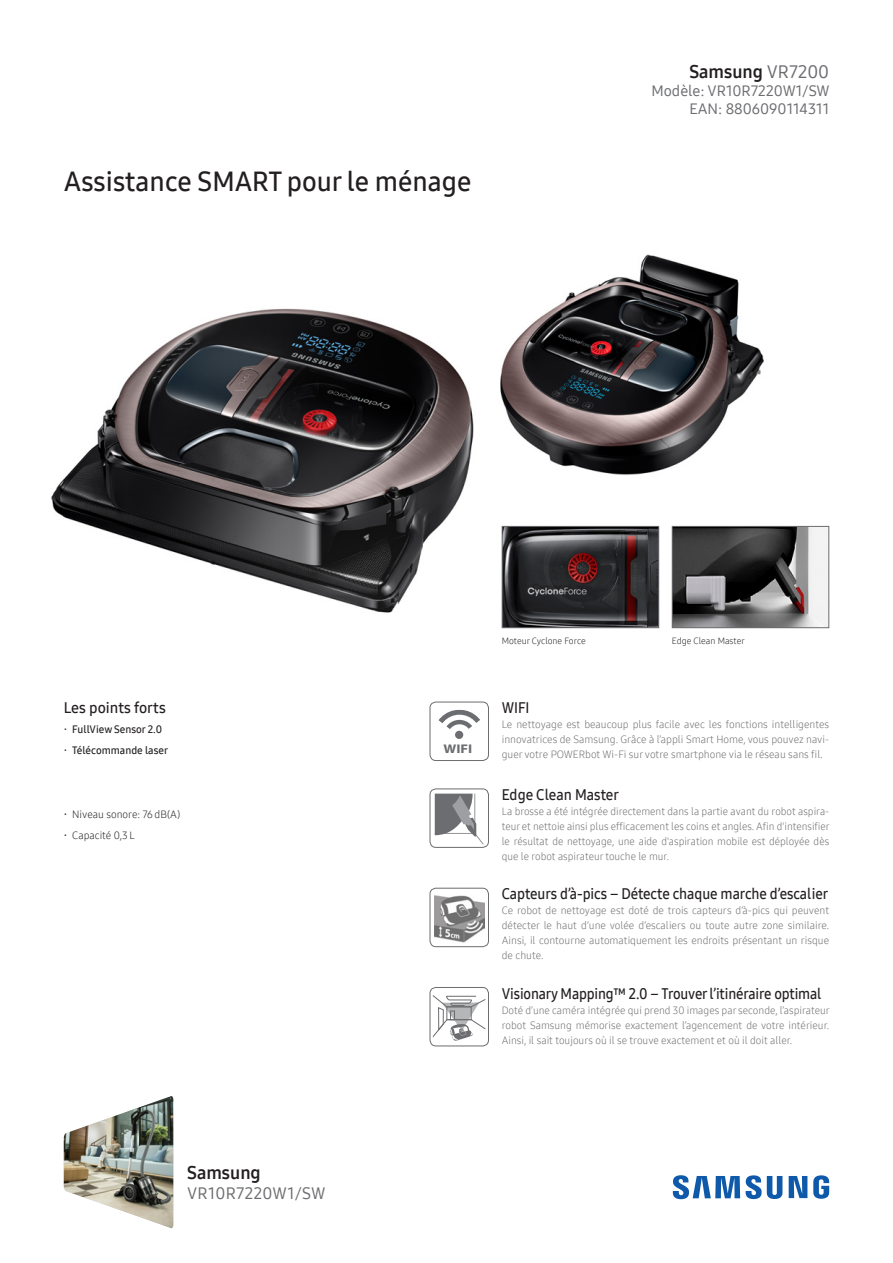
<style>
.page{position:relative;width:893px;height:1263px;background:#fff}
.page>*{position:absolute;margin:0;border:0;box-sizing:border-box;transform-origin:0 0}
.Titel{font:27px "Samsung One 600";color:#231f20}
.Kopf_Name{font:18px "Samsung One 700";color:#231f20}
.Fuss_Samsung{font:18px "Samsung One 700";color:#231f20}
.Fuss_Name{font:16.5px "Samsung One 500";letter-spacing:.02em;color:#6c6d70}
.Feature_Titel{font:15px "Samsung One 600";letter-spacing:-.01em;color:#231f20;scale:.93 1}
.Feature_Titel-2{font:15px "Samsung One 600";letter-spacing:-.01em;color:#231f20;scale:.94 1}
.Kopf_Modell{font:15px "Samsung One 500";color:#6c6d70}
.Feature_Titel-3{font:15px "Samsung One 600";letter-spacing:-.01em;color:#231f20;scale:.95 1}
.Kopf_EAN{font:15px "Samsung One 500";color:#6c6d70}
.F_Titel{font:15px "Samsung One 600";color:#231f20}
.t1{font:700 12.6px "Myriad Pro";color:#6c6d70;scale:1.15 1}
.Feature_Text{font:10.5px/15px "Samsung One 300";color:#6c6d70;text-align:justify}
.t2{font:10.5px "Samsung One 600";color:#231f20}
.t3{font:10.5px "Samsung One 300";color:#231f20}
.Legende_Bild{font:9px "Samsung One 300";color:#231f20}
.s1{font-family:"Samsung One 500";color:#6c6d70}
.s2{font-family:"Samsung Inter Face";font-weight:700}
</style>
<div class="page">
<svg style="left:673px;top:1175px;width:156px;height:24px"></svg>
<img style="left:64px;top:1096px;width:109px;height:132px">
<img style="left:504px;top:528px;width:153px;height:98px">
<div style="left:502px;top:526px;width:157px;height:102px;border:1px solid #6c6d70"></div>
<div style="left:455px;top:731px;width:8px;height:8px;background:#6c6d70;border-radius:50%"></div>
<svg style="left:438px;top:710px;width:42px;height:26px"></svg>
<div style="left:430px;top:702px;width:59px;height:59px;border:1px solid #6c6d70;border-radius:6px"></div>
<img style="left:434px;top:895px;width:50px;height:48px">
<div style="left:430px;top:888px;width:59px;height:59px;border:1px solid #6c6d70;border-radius:6px"></div>
<svg style="left:433px;top:995px;width:53px;height:46px"></svg>
<div style="left:430px;top:987px;width:59px;height:59px;border:1px solid #6c6d70;border-radius:6px"></div>
<img style="left:674px;top:528px;width:153px;height:98px">
<div style="left:672px;top:526px;width:157px;height:102px;border:1px solid #6c6d70"></div>
<svg style="left:434px;top:794px;width:50px;height:51px"></svg>
<div style="left:430px;top:788px;width:59px;height:60px;border:1px solid #6c6d70;border-radius:6px"></div>
<img style="left:51px;top:308px;width:423px;height:305px">
<img style="left:500px;top:254px;width:264px;height:221px">
<p class="Titel" style="left:64px;top:163px;width:409px">Assistance SMART pour le ménage</p>
<p class="Kopf_Name" style="left:689px;top:59px;width:141px">Samsung <span class="s1">VR7200</span></p>
<p class="Kopf_Modell" style="left:651px;top:80px;width:180px">Modèle: VR10R7220W1/SW</p>
<p class="Kopf_EAN" style="left:689px;top:98px;width:141px">EAN: 8806090114311</p>
<p class="F_Titel" style="left:64px;top:698px;width:104px">Les points forts</p>
<p class="t2" style="left:64px;top:722px;width:100px"><span class="s2">·</span> FullView Sensor 2.0</p>
<p class="t2" style="left:64px;top:743px;width:106px"><span class="s2">·</span> Télécommande laser</p>
<p class="t3" style="left:64px;top:807px;width:118px"><span class="s2">·</span> Niveau sonore: 76 dB(A)</p>
<p class="t3" style="left:64px;top:829px;width:73px"><span class="s2">·</span> Capacité 0,3 L</p>
<p class="Fuss_Samsung" style="left:187px;top:1161px;width:75px">Samsung</p>
<p class="Fuss_Name" style="left:187px;top:1182px;width:140px">VR10R7220W1/SW</p>
<p class="t1" style="left:443px;top:740px;width:27px">WIFI</p>
<p class="Legende_Bild" style="left:502px;top:634px;width:85px">Moteur Cyclone Force</p>
<p class="Legende_Bild" style="left:672px;top:634px;width:74px">Edge Clean Master</p>
<p class="Feature_Titel-3" style="left:502px;top:698px;width:31px">WIFI</p>
<p class="Feature_Text" style="left:502px;top:717px;width:329px">Le nettoyage est beaucoup plus facile avec les fonctions intelligentes innovatrices de Samsung. Grâce à l’appli Smart Home, vous pouvez navi-</p>
<p class="Feature_Text" style="left:502px;top:747px;width:322px">guer votre POWERbot Wi-Fi sur votre smartphone via le réseau sans fil.</p>
<p class="Feature_Titel-3" style="left:502px;top:785px;width:125px">Edge Clean Master</p>
<p class="Feature_Text" style="left:502px;top:804px;width:330px">La brosse a été intégrée directement dans la partie avant du robot aspira&shy;teur et nettoie ainsi plus efficacement les coins et angles. Afin d'intensifier le résultat de nettoyage, une aide d'aspiration mobile est déployée dès que le robot aspirateur touche le mur.</p>
<p class="Feature_Titel-2" style="left:502px;top:884px;width:349px">Capteurs d’à-pics – Détecte chaque marche d’escalier</p>
<p class="Feature_Text" style="left:502px;top:903px;width:329px">Ce robot de nettoyage est doté de trois capteurs d’à-pics qui peuvent détecter le haut d’une volée d’escaliers ou toute autre zone similaire.<br>Ainsi, il contourne automatiquement les endroits présentant un risque de chute.</p>
<p class="Feature_Titel" style="left:502px;top:983px;width:345px">Visionary Mapping™ 2.0 – Trouver l’itinéraire optimal</p>
<p class="Feature_Text" style="left:502px;top:1002px;width:330px">Doté d’une caméra intégrée qui prend 30 images par seconde, l’aspirateur robot Samsung mémorise exactement l’agencement de votre intérieur.<br>Ainsi, il sait toujours où il se trouve exactement et où il doit aller.</p>
</div>
